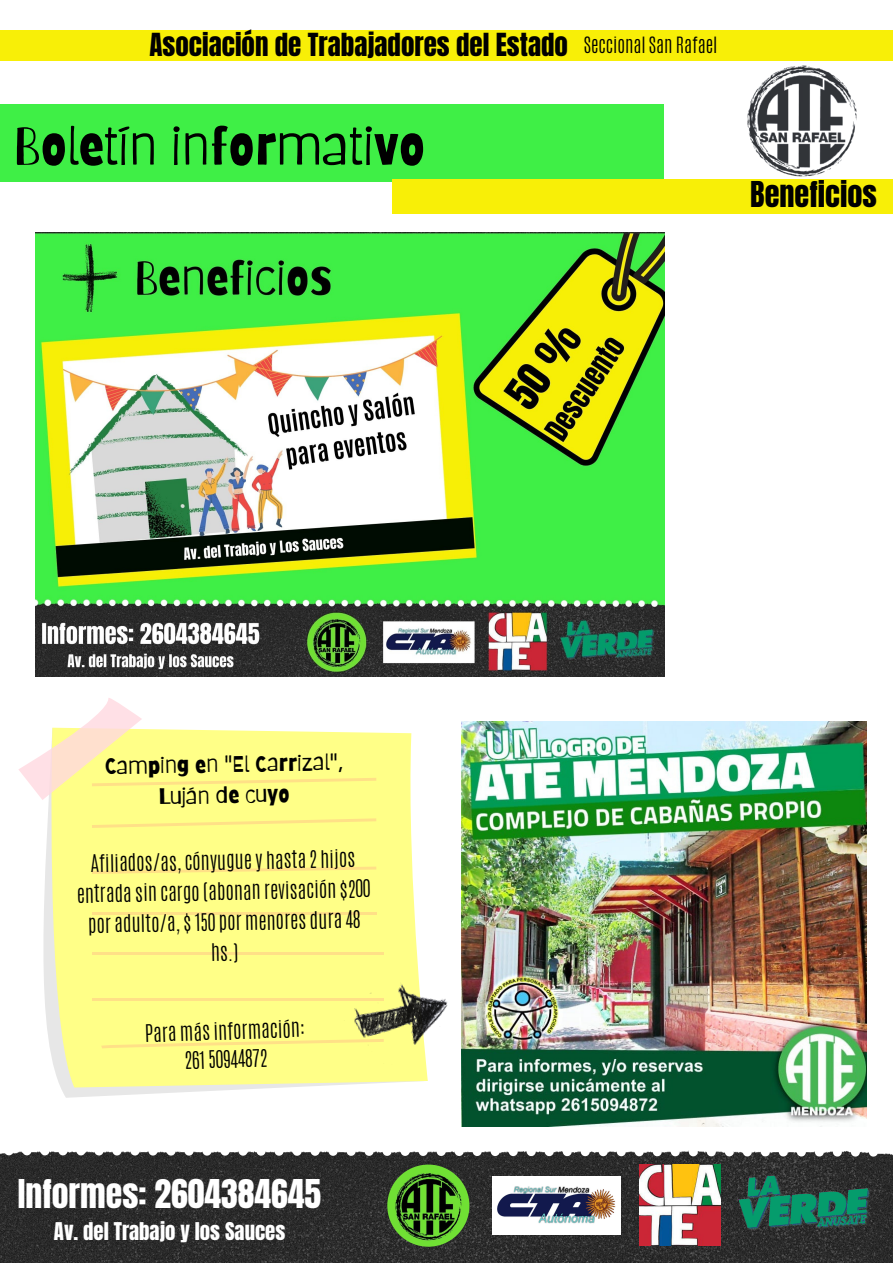
<style>
.page{position:relative;width:893px;height:1263px;background:#fff}
.page>*{position:absolute;margin:0;border:0;box-sizing:border-box;transform-origin:0 0}
.t1{font:52.43px "Barriecito";color:#000}
.t2{font:33.75px "Anton";color:#fff}
.t3{font:30.3px "Anton";color:#000}
.t4{font:27px "Anton";color:#000}
.t5{font:22.5px/31px "Barriecito";color:#000;text-align:center}
.t6{font:20.77px "Anton";color:#fff}
.t7{font:300 20.25px/30.4px "Antonio";color:#000;text-align:center}
.t8{font:300 18.75px "Antonio";color:#000}
</style>
<div class="page">
<div style="left:0;top:104px;width:664px;height:77px;background:#3fef46"></div>
<img style="left:0;top:1153px;width:893px;height:110px">
<svg style="left:4px;top:1150px;width:874px;height:6px"></svg>
<img style="left:639px;top:1164px;width:81px;height:81px">
<img style="left:387px;top:1164px;width:82px;height:83px;border-radius:50%">
<img style="left:493px;top:1177px;width:127px;height:57px">
<img style="left:738px;top:1174px;width:133px;height:57px">
<div style="left:392px;top:179px;width:501px;height:35px;background:#f8ef07"></div>
<div style="left:0;top:30px;width:893px;height:30px;background:#f8ef07"></div>
<img style="left:747px;top:65px;width:110px;height:112px">
<img style="left:35px;top:232px;width:629px;height:444px">
<img style="left:462px;top:721px;width:404px;height:406px">
<svg style="left:43px;top:890px;width:244px;height:208px"></svg>
<svg style="left:45px;top:732px;width:383px;height:355px;background:#fefe90"></svg>
<svg style="left:18px;top:698px;width:358px;height:102px"></svg>
<svg style="left:92px;top:818px;width:284px;height:10px;background:#fff587"></svg>
<svg style="left:92px;top:866px;width:284px;height:8px;background:#fff387"></svg>
<hr style="left:92px;top:912px;width:284px;height:2px;background:#ffe087">
<hr style="left:92px;top:952px;width:292px;height:3px;background:#ffe087">
<hr style="left:92px;top:998px;width:292px;height:3px;background:#ffe087">
<svg style="left:101px;top:1039px;width:228px;height:9px;background:#fff487"></svg>
<img style="left:329px;top:969px;width:140px;height:107px">
<p class="t4" style="left:149px;top:25px;width:420px">Asociación de Trabajadores del Estado</p>
<p class="t8" style="left:584px;top:31px;width:135px">Seccional San Rafael</p>
<p class="t1" style="left:14px;top:114px;width:413px">Boletín informativo</p>
<p class="t3" style="left:750px;top:173px;width:128px">Beneficios</p>
<p class="t5" style="left:105px;top:750px;width:239px;rotate:-1deg">Camping en "El Carrizal",<br>Luján de cuyo</p>
<p class="t7" style="left:76px;top:848px;width:295px;rotate:-1deg">Afiliados/as, cónyugue y hasta 2 hijos entrada sin cargo (abonan revisación $200 por adulto/a, $ 150 por menores dura 48 hs.)</p>
<p class="t7" style="left:144px;top:1019px;width:162px;rotate:-2deg">Para más información:</p>
<p class="t7" style="left:184px;top:1045px;width:84px;rotate:-2deg">261 50944872</p>
<p class="t2" style="left:18px;top:1170px;width:305px">Informes: 2604384645</p>
<p class="t6" style="left:54px;top:1217px;width:233px">Av. del Trabajo y los Sauces</p>
</div>
